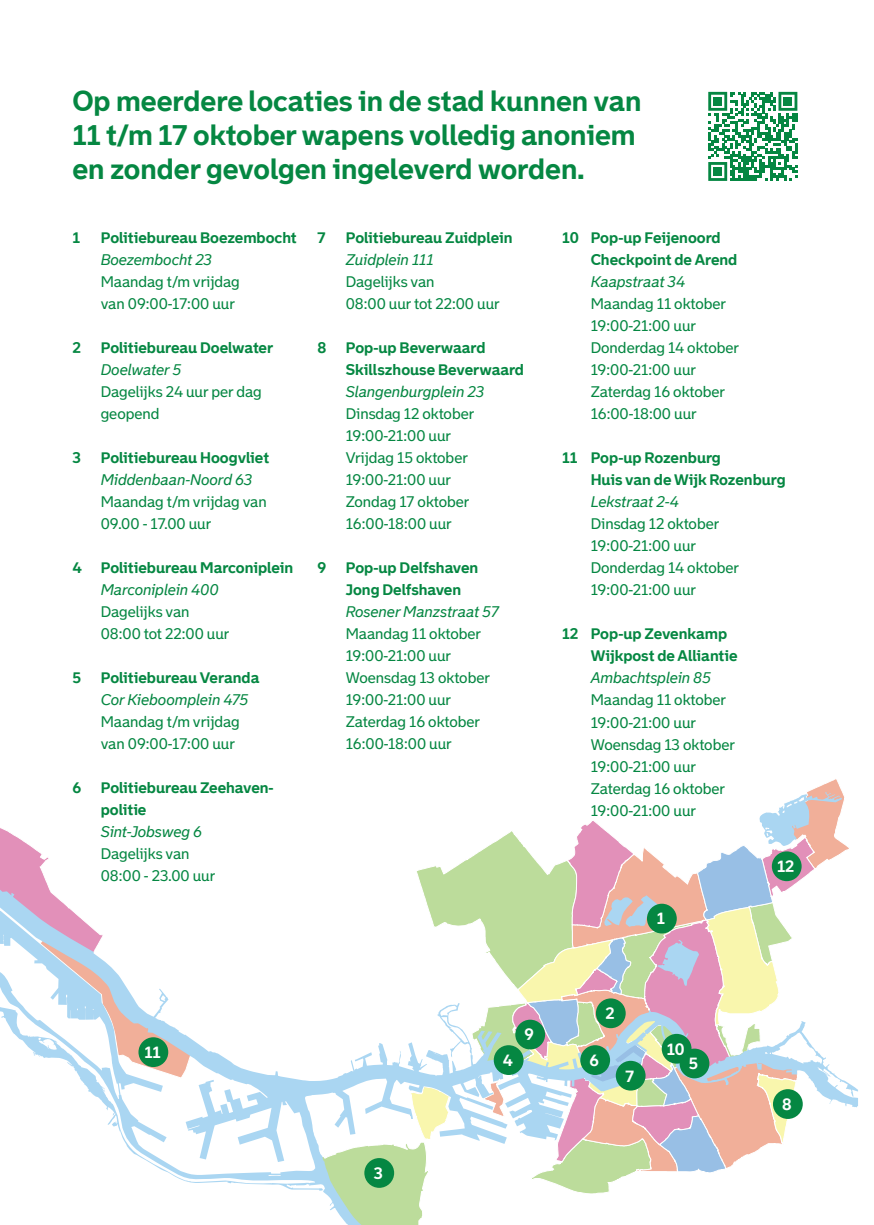
<style>
.page{position:relative;width:874px;height:1225px;background:#fff}
.page>*{position:absolute;margin:0;border:0;box-sizing:border-box;transform-origin:0 0}
.t1{font:700 28px/34px "Bolder";color:#058742}
.t2{font:700 16px "Bolder";color:#fff}
.t3{font:15px/22px "Bolder";color:#058742}
.t4{font:700 15px/22px "Bolder";color:#058742}
.t5{font:italic 15px "Bolder";color:#058742}
</style>
<div class="page">
<svg style="left:0;top:828px;width:49px;height:61px"></svg>
<svg style="left:417px;top:779px;width:432px;height:110px"></svg>
<svg style="left:0;top:889px;width:857px;height:336px"></svg>
<div style="left:646px;top:903px;width:30px;height:30px;background:#058742;border-radius:50%"></div>
<div style="left:138px;top:1037px;width:30px;height:30px;background:#058742;border-radius:50%"></div>
<div style="left:661px;top:1034px;width:30px;height:29px;background:#058742;border-radius:50%"></div>
<div style="left:679px;top:1048px;width:30px;height:30px;background:#058742;border-radius:50%"></div>
<div style="left:364px;top:1158px;width:30px;height:29px;background:#058742;border-radius:50%"></div>
<div style="left:493px;top:1045px;width:30px;height:30px;background:#058742;border-radius:50%"></div>
<div style="left:595px;top:998px;width:30px;height:30px;background:#058742;border-radius:50%"></div>
<div style="left:615px;top:1060px;width:30px;height:30px;background:#058742;border-radius:50%"></div>
<div style="left:580px;top:1045px;width:29px;height:30px;background:#058742;border-radius:50%"></div>
<div style="left:515px;top:1019px;width:30px;height:30px;background:#058742;border-radius:50%"></div>
<div style="left:772px;top:1089px;width:30px;height:30px;background:#058742;border-radius:50%"></div>
<svg style="left:708px;top:92px;width:89px;height:89px"></svg>
<div style="left:713px;top:97px;width:8px;height:8px;background:#058742"></div>
<div style="left:783px;top:97px;width:8px;height:8px;background:#058742"></div>
<div style="left:713px;top:167px;width:8px;height:8px;background:#058742"></div>
<div style="left:771px;top:851px;width:30px;height:30px;background:#058742;border-radius:50%"></div>
<h1 class="t1" style="left:72px;top:84px;width:570px">Op meerdere locaties in de stad kunnen van<br>11 t/m 17 oktober wapens volledig anoniem en zonder gevolgen ingeleverd worden.</h1>
<p class="t4" style="left:72px;top:226px;width:9px">1</p>
<p class="t4" style="left:101px;top:226px;width:197px">Politiebureau Boezembocht</p>
<p class="t5" style="left:101px;top:251px;width:113px">Boezembocht 23</p>
<p class="t3" style="left:101px;top:271px;width:140px">Maandag t/m vrijdag van 09:00-17:00 uur</p>
<p class="t4" style="left:72px;top:336px;width:10px">2</p>
<p class="t4" style="left:101px;top:336px;width:174px">Politiebureau Doelwater</p>
<p class="t5" style="left:101px;top:361px;width:82px">Doelwater 5</p>
<p class="t3" style="left:101px;top:381px;width:162px">Dagelijks 24 uur per dag geopend</p>
<p class="t4" style="left:72px;top:446px;width:10px">3</p>
<p class="t4" style="left:101px;top:446px;width:170px">Politiebureau Hoogvliet</p>
<p class="t5" style="left:101px;top:471px;width:153px">Middenbaan-Noord 63</p>
<p class="t3" style="left:101px;top:491px;width:167px">Maandag t/m vrijdag van<br>09.00 - 17.00 uur</p>
<p class="t4" style="left:72px;top:556px;width:11px">4</p>
<p class="t4" style="left:101px;top:556px;width:194px">Politiebureau Marconiplein</p>
<p class="t5" style="left:101px;top:581px;width:119px">Marconiplein 400</p>
<p class="t3" style="left:101px;top:601px;width:130px">Dagelijks van<br>08:00 tot 22:00 uur</p>
<p class="t4" style="left:72px;top:666px;width:10px">5</p>
<p class="t4" style="left:101px;top:666px;width:160px">Politiebureau Veranda</p>
<p class="t5" style="left:101px;top:691px;width:149px">Cor Kieboomplein 475</p>
<p class="t3" style="left:101px;top:711px;width:140px">Maandag t/m vrijdag van 09:00-17:00 uur</p>
<p class="t4" style="left:72px;top:776px;width:10px">6</p>
<p class="t4" style="left:101px;top:776px;width:174px">Politiebureau Zeehaven&shy;politie</p>
<p class="t5" style="left:101px;top:823px;width:103px">Sint-Jobsweg 6</p>
<p class="t3" style="left:101px;top:843px;width:116px">Dagelijks van<br>08:00 - 23.00 uur</p>
<p class="t4" style="left:317px;top:227px;width:10px">7</p>
<p class="t4" style="left:345px;top:227px;width:168px">Politiebureau Zuidplein</p>
<p class="t5" style="left:345px;top:251px;width:89px">Zuidplein 111</p>
<p class="t3" style="left:345px;top:271px;width:155px">Dagelijks van<br>08:00 uur tot 22:00 uur</p>
<p class="t4" style="left:317px;top:337px;width:10px">8</p>
<p class="t4" style="left:345px;top:337px;width:180px">Pop-up Beverwaard<br>Skillszhouse Beverwaard</p>
<p class="t5" style="left:345px;top:383px;width:140px">Slangenburgplein 23</p>
<p class="t3" style="left:345px;top:403px;width:130px">Dinsdag 12 oktober<br>19:00-21:00 uur<br>Vrijdag 15 oktober<br>19:00-21:00 uur<br>Zondag 17 oktober<br>16:00-18:00 uur</p>
<p class="t4" style="left:317px;top:557px;width:10px">9</p>
<p class="t4" style="left:345px;top:557px;width:134px">Pop-up Delfshaven<br>Jong Delfshaven</p>
<p class="t5" style="left:345px;top:603px;width:154px">Rosener Manzstraat 57</p>
<p class="t3" style="left:345px;top:623px;width:146px">Maandag 11 oktober<br>19:00-21:00 uur<br>Woensdag 13 oktober<br>19:00-21:00 uur<br>Zaterdag 16 oktober<br>16:00-18:00 uur</p>
<p class="t4" style="left:590px;top:227px;width:148px;text-indent:-28px">10 Pop-up Feijenoord<br>Checkpoint de Arend</p>
<p class="t5" style="left:590px;top:273px;width:96px">Kaapstraat 34</p>
<p class="t3" style="left:590px;top:293px;width:150px">Maandag 11 oktober<br>19:00-21:00 uur<br>Donderdag 14 oktober<br>19:00-21:00 uur<br>Zaterdag 16 oktober<br>16:00-18:00 uur</p>
<p class="t4" style="left:590px;top:447px;width:196px;text-indent:-28px">11 Pop-up Rozenburg<br>Huis van de Wijk Rozenburg</p>
<p class="t5" style="left:590px;top:493px;width:90px">Lekstraat 2-4</p>
<p class="t3" style="left:590px;top:513px;width:150px">Dinsdag 12 oktober<br>19:00-21:00 uur<br>Donderdag 14 oktober<br>19:00-21:00 uur</p>
<p class="t4" style="left:590px;top:623px;width:148px;text-indent:-28px">12 Pop-up Zevenkamp<br>Wijkpost de Alliantie</p>
<p class="t5" style="left:590px;top:669px;width:121px">Ambachtsplein 85</p>
<p class="t3" style="left:590px;top:689px;width:146px">Maandag 11 oktober<br>19:00-21:00 uur<br>Woensdag 13 oktober<br>19:00-21:00 uur<br>Zaterdag 16 oktober<br>19:00-21:00 uur</p>
<p class="t2" style="left:656px;top:908px;width:10px">1</p>
<p class="t2" style="left:776px;top:856px;width:19px">12</p>
<p class="t2" style="left:524px;top:1024px;width:11px">9</p>
<p class="t2" style="left:605px;top:1003px;width:11px">2</p>
<p class="t2" style="left:144px;top:1042px;width:18px">11</p>
<p class="t2" style="left:666px;top:1039px;width:19px">10</p>
<p class="t2" style="left:502px;top:1050px;width:12px">4</p>
<p class="t2" style="left:589px;top:1050px;width:11px">6</p>
<p class="t2" style="left:688px;top:1053px;width:11px">5</p>
<p class="t2" style="left:625px;top:1065px;width:10px">7</p>
<p class="t2" style="left:373px;top:1163px;width:11px">3</p>
<p class="t2" style="left:781px;top:1094px;width:11px">8</p>
</div>
